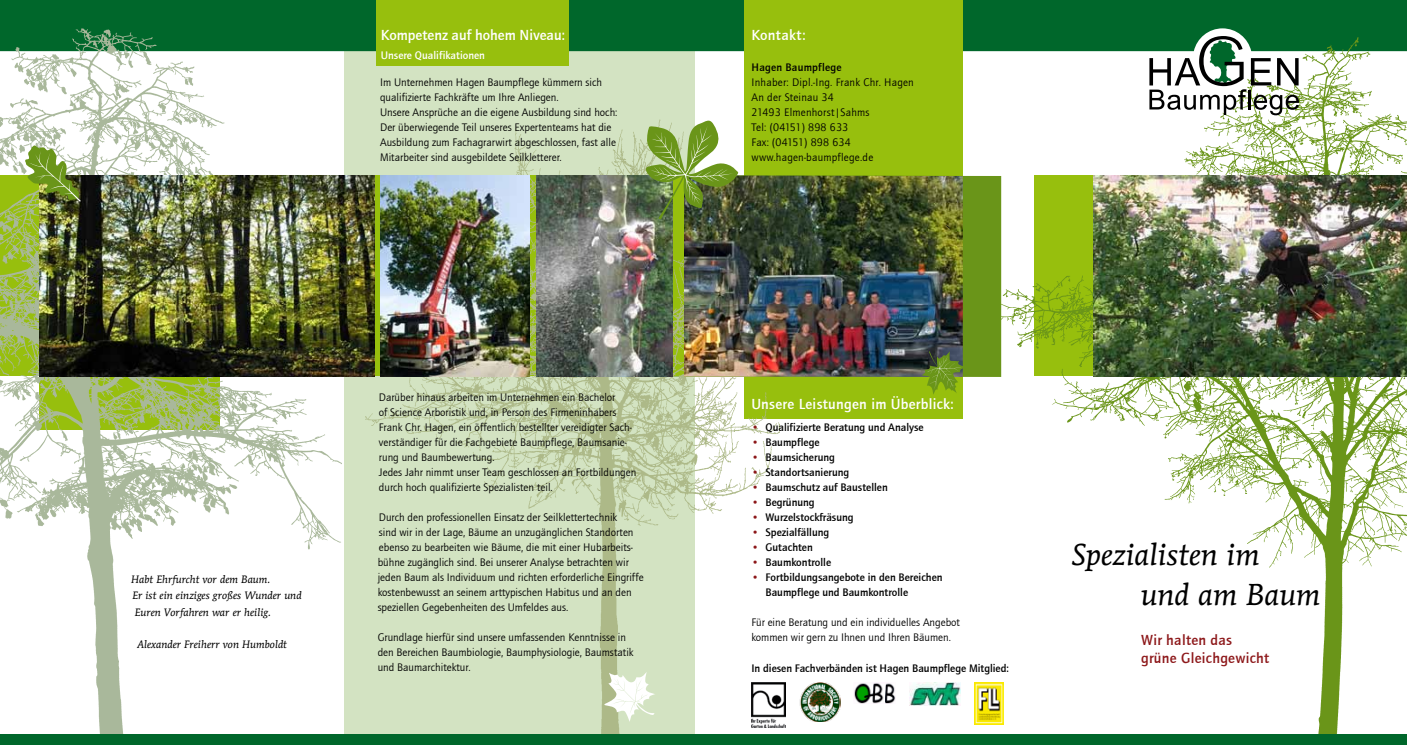
<style>
.page{position:relative;width:1407px;height:745px;background:#fff}
.page>*{position:absolute;margin:0;border:0;box-sizing:border-box;transform-origin:0 0}
.t1{font:italic 30px/40px "Mendoza Roman";color:#000}
.t2{font:700 15px "Quay Itc T";letter-spacing:.02em;color:#fff}
.t3{font:700 15px/17.5px "Quay Itc T";letter-spacing:.02em;color:#8d181a}
.t4{font:700 15px "Quay Itc T";color:#fff}
.t5{font:11.25px/15px "Quay Itc T Boo";color:#000}
.t6{font:700 11.25px/15px "Quay Itc T";color:#000}
.t7{font:11.25px/15px "Quay Itc T Boo";letter-spacing:.02em;color:#000}
.t8{font:700 11.25px "Quay Itc T";color:#fff}
.t9{font:700 11.25px "Quay Itc T";letter-spacing:.02em;color:#000}
.t10{font:italic 10.62px/16.2px "Mendoza Roman";color:#000}
.s1{color:#8d181a}
</style>
<div class="page">
<div style="left:344px;top:18px;width:350px;height:726px;background:#d3e3c2"></div>
<div style="left:0;top:0;width:1407px;height:51px;background:#00672b"></div>
<div style="left:744px;top:0;width:219px;height:193px;background:#97bf0d"></div>
<div style="left:963px;top:175px;width:33px;height:201px;background:#6a9519"></div>
<div style="left:744px;top:354px;width:219px;height:64px;background:#97bf0d"></div>
<img style="left:996px;top:37px;width:411px;height:697px">
<img style="left:365px;top:128px;width:415px;height:606px">
<img style="left:0;top:28px;width:342px;height:706px">
<div style="left:0;top:734px;width:1407px;height:10px;background:#00672b"></div>
<img style="left:1093px;top:175px;width:314px;height:201px">
<img style="left:40px;top:175px;width:335px;height:201px">
<img style="left:684px;top:175px;width:279px;height:201px">
<svg style="left:945px;top:225px;width:5px;height:4px"></svg>
<img style="left:381px;top:175px;width:149px;height:201px">
<img style="left:537px;top:175px;width:135px;height:201px">
<svg style="left:1149px;top:36px;width:150px;height:79px"></svg>
<div style="left:376px;top:0;width:192px;height:65px;background:#97bf0d"></div>
<img style="left:799px;top:682px;width:41px;height:38px">
<img style="left:751px;top:681px;width:35px;height:46px">
<img style="left:854px;top:682px;width:42px;height:21px">
<img style="left:909px;top:682px;width:52px;height:23px">
<img style="left:974px;top:681px;width:30px;height:42px">
<svg style="left:643px;top:118px;width:96px;height:101px"></svg>
<svg style="left:25px;top:145px;width:56px;height:57px"></svg>
<svg style="left:601px;top:671px;width:54px;height:50px"></svg>
<svg style="left:921px;top:351px;width:45px;height:43px"></svg>
<h2 class="t4" style="left:381px;top:27px;width:185px">Kompetenz auf hohem Niveau:</h2>
<p class="t8" style="left:381px;top:49px;width:106px">Unsere Qualifikationen</p>
<p class="t5" style="left:380px;top:75px;width:239px">Im Unternehmen Hagen Baumpflege kümmern sich qualifizierte Fachkräfte um Ihre Anliegen.<br>Unsere Ansprüche an die eigene Ausbildung sind hoch:<br>Der überwiegende Teil unseres Expertenteams hat die Ausbildung zum Fachagrarwirt abgeschlossen, fast alle Mitarbeiter sind ausgebildete Seilkletterer.</p>
<p class="t10" style="left:131px;top:570px;width:172px">Habt Ehrfurcht vor dem Baum.<br>Er ist ein einziges großes Wunder und<br>Euren Vorfahren war er heilig.</p>
<p class="t10" style="left:137px;top:635px;width:151px">Alexander Freiherr von Humboldt</p>
<p class="t5" style="left:379px;top:390px;width:259px">Darüber hinaus arbeiten im Unternehmen ein Bachelor<br>of Science Arboristik und, in Person des Firmeninhabers Frank Chr. Hagen, ein öffentlich bestellter vereidigter Sach&shy;verständiger für die Fachgebiete Baumpflege, Baumsanie&shy;rung und Baumbewertung.<br>Jedes Jahr nimmt unser Team geschlossen an Fortbildungen durch hoch qualifizierte Spezialisten teil.</p>
<p class="t5" style="left:378px;top:510px;width:268px">Durch den professionellen Einsatz der Seilklettertechnik<br>sind wir in der Lage, Bäume an unzugänglichen Standorten ebenso zu bearbeiten wie Bäume, die mit einer Hubarbeits&shy;bühne zugänglich sind. Bei unserer Analyse betrachten wir jeden Baum als Individuum und richten erforderliche Eingriffe kostenbewusst an seinem arttypischen Habitus und an den speziellen Gegebenheiten des Umfeldes aus.</p>
<p class="t5" style="left:378px;top:630px;width:257px">Grundlage hierfür sind unsere umfassenden Kenntnisse in den Bereichen Baumbiologie, Baumphysiologie, Baumstatik und Baumarchitektur.</p>
<h2 class="t2" style="left:751px;top:27px;width:56px">Kontakt:</h2>
<p class="t9" style="left:751px;top:61px;width:92px">Hagen Baumpflege</p>
<p class="t7" style="left:751px;top:75px;width:164px">Inhaber: Dipl.-Ing. Frank Chr. Hagen<br>An der Steinau 34<br>21493 Elmenhorst|Sahms<br>Tel: (04151) 898 633<br>Fax: (04151) 898 634 www.hagen-baumpflege.de</p>
<h2 class="t2" style="left:751px;top:395px;width:204px">Unsere Leistungen im Überblick:</h2>
<p class="t6" style="left:751px;top:420px;width:174px"><span class="s1">•</span> Qualifizierte Beratung und Analyse</p>
<p class="t6" style="left:751px;top:435px;width:70px"><span class="s1">•</span> Baumpflege</p>
<p class="t6" style="left:751px;top:450px;width:85px"><span class="s1">•</span> Baumsicherung</p>
<p class="t6" style="left:751px;top:465px;width:99px"><span class="s1">•</span> Standortsanierung</p>
<p class="t6" style="left:751px;top:480px;width:138px"><span class="s1">•</span> Baumschutz auf Baustellen</p>
<p class="t6" style="left:751px;top:495px;width:65px"><span class="s1">•</span> Begrünung</p>
<p class="t6" style="left:751px;top:510px;width:104px"><span class="s1">•</span> Wurzelstockfräsung</p>
<p class="t6" style="left:751px;top:525px;width:79px"><span class="s1">•</span> Spezialfällung</p>
<p class="t6" style="left:751px;top:540px;width:63px"><span class="s1">•</span> Gutachten</p>
<p class="t6" style="left:751px;top:555px;width:81px"><span class="s1">•</span> Baumkontrolle</p>
<p class="t6" style="left:765px;top:570px;width:179px;text-indent:-14px"><span class="s1">•</span> Fortbildungsangebote in den Bereichen<br>Baumpflege und Baumkontrolle</p>
<p class="t5" style="left:751px;top:615px;width:210px">Für eine Beratung und ein individuelles Angebot kommen wir gern zu Ihnen und Ihren Bäumen.</p>
<p class="t6" style="left:751px;top:660px;width:259px">In diesen Fachverbänden ist Hagen Baumpflege Mitglied:</p>
<h1 class="t1" style="left:1140px;top:533px;width:182px;text-indent:-69px">Spezialisten im<br>und am Baum</h1>
<h2 class="t3" style="left:1141px;top:631px;width:130px">Wir halten das grüne Gleichgewicht</h2>
</div>
